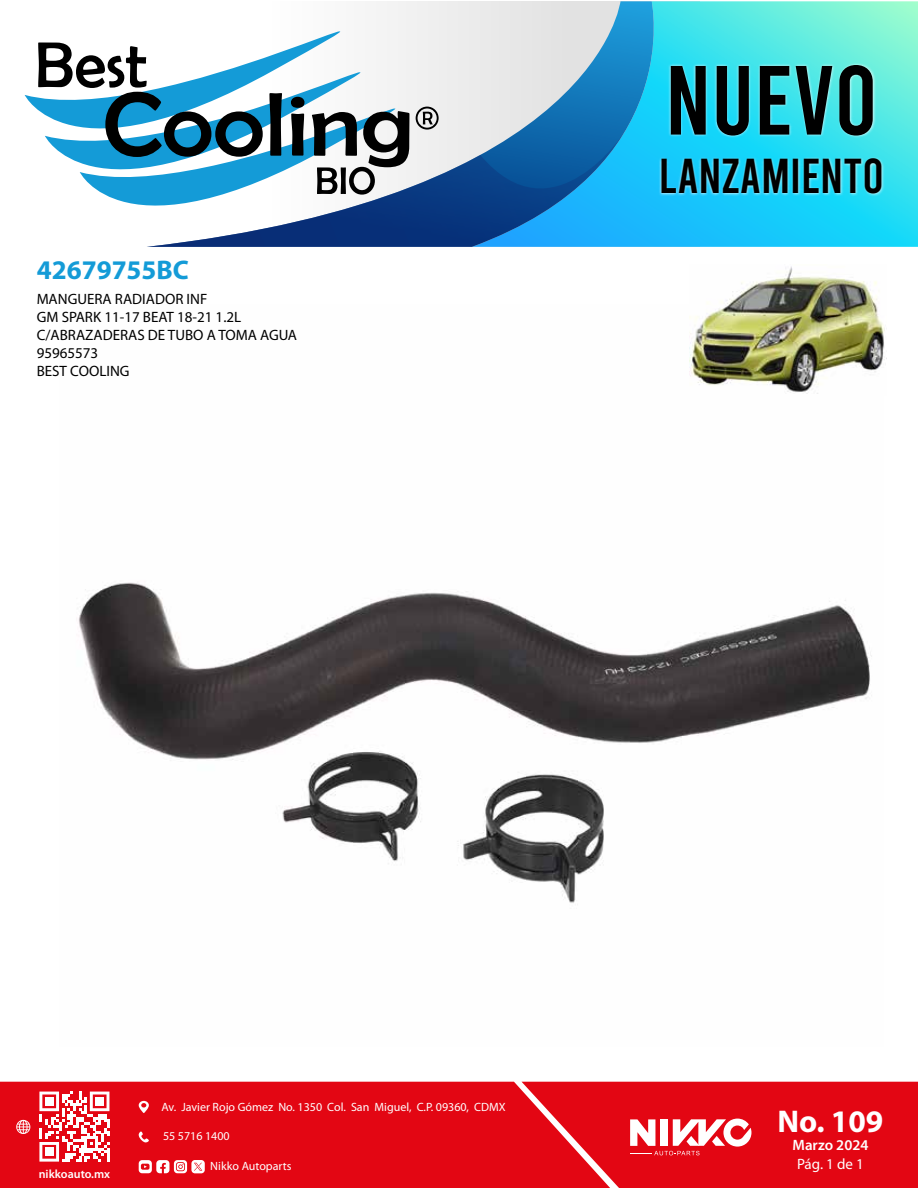
<style>
.page{position:relative;width:918px;height:1188px;background:#fff}
.page>*{position:absolute;margin:0;border:0;box-sizing:border-box;transform-origin:0 0}
.t1{font:98.1px "Bebas";color:#000}
.t2{font:49.05px "Bebas";color:#000}
.t3{font:700 31.5px "Myriad Pro";color:#fff}
.t4{font:700 27px "Myriad Pro";color:#149bd7}
.t5{font:15px/18px "Myriad Pro";color:#000}
.t6{font:600 15px "Myriad Pro";color:#fff}
.t7{font:15px "Myriad Pro";color:#fff}
.t8{font:12px "Myriad Pro";color:#fff}
.t9{font:600 12px "Myriad Pro";color:#fff}
</style>
<div class="page">
<img style="left:78px;top:316px;width:794px;height:587px">
<svg style="left:686px;top:1px;width:232px;height:246px;background:#46e1ea"></svg>
<svg style="left:498px;top:1px;width:188px;height:246px;background:#5cb7de"></svg>
<svg style="left:533px;top:132px;width:92px;height:115px;background:#148bd3"></svg>
<div style="left:0;top:1082px;width:522px;height:106px;background:#e30613"></div>
<svg style="left:39px;top:1092px;width:70px;height:70px"></svg>
<div style="left:45px;top:1097px;width:8px;height:9px;background:#fff"></div>
<div style="left:95px;top:1097px;width:9px;height:9px;background:#fff"></div>
<div style="left:45px;top:1148px;width:8px;height:8px;background:#fff"></div>
<svg style="left:16px;top:1120px;width:14px;height:14px"></svg>
<svg style="left:139px;top:1101px;width:10px;height:12px"></svg>
<svg style="left:139px;top:1131px;width:10px;height:12px"></svg>
<svg style="left:139px;top:1160px;width:66px;height:13px"></svg>
<svg style="left:522px;top:1082px;width:396px;height:106px;background:#e41723"></svg>
<img style="left:655px;top:47px;width:233px;height:158px">
<svg style="left:147px;top:34px;width:386px;height:213px;background:#577cac"></svg>
<svg style="left:45px;top:1px;width:453px;height:224px"></svg>
<svg style="left:38px;top:43px;width:225px;height:114px"></svg>
<svg style="left:269px;top:93px;width:13px;height:63px"></svg>
<svg style="left:291px;top:97px;width:13px;height:59px"></svg>
<svg style="left:312px;top:111px;width:97px;height:84px"></svg>
<svg style="left:416px;top:107px;width:23px;height:23px"></svg>
<img style="left:690px;top:266px;width:197px;height:129px">
<h3 class="t4" style="left:37px;top:252px;width:154px">42679755BC</h3>
<p class="t5" style="left:37px;top:290px;width:262px">MANGUERA RADIADOR INF<br>GM SPARK 11-17 BEAT 18-21 1.2L<br>C/ABRAZADERAS DE TUBO A TOMA AGUA<br>95965573<br>BEST COOLING</p>
<h1 class="t1" style="left:665px;top:51px;width:214px">NUEVO</h1>
<h2 class="t2" style="left:659px;top:152px;width:227px">LANZAMIENTO</h2>
<p class="t9" style="left:39px;top:1167px;width:73px">nikkoauto.mx</p>
<p class="t8" style="left:161px;top:1099px;width:346px">Av. Javier Rojo Gómez No. 1350 Col. San Miguel, C.P. 09360, CDMX</p>
<p class="t8" style="left:163px;top:1129px;width:68px">55 5716 1400</p>
<p class="t8" style="left:210px;top:1159px;width:83px">Nikko Autoparts</p>
<h3 class="t3" style="left:778px;top:1101px;width:107px">No. 109</h3>
<p class="t6" style="left:793px;top:1135px;width:77px">Marzo 2024</p>
<p class="t7" style="left:797px;top:1155px;width:68px">Pág. 1 de 1</p>
</div>
